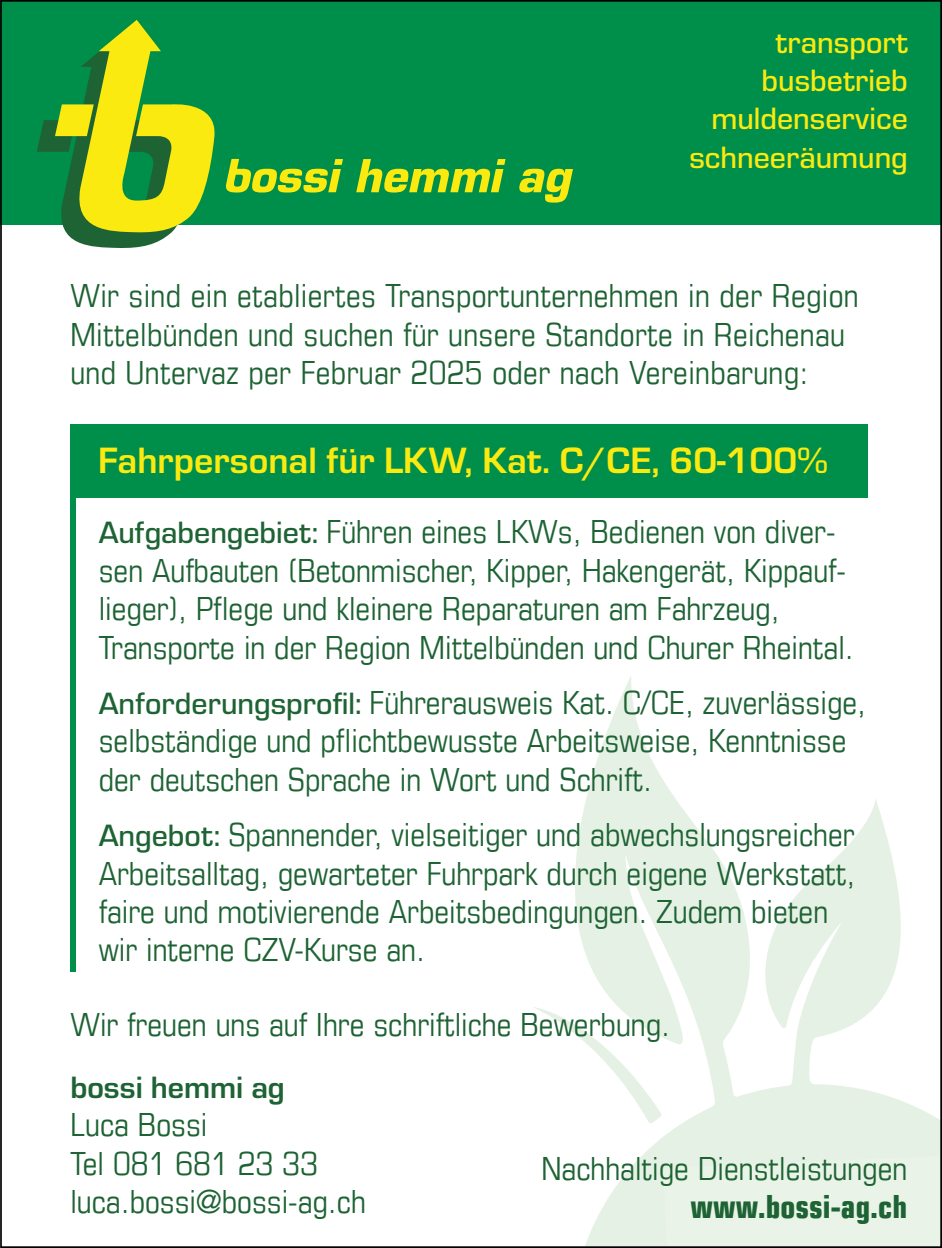
<style>
.page{position:relative;width:942px;height:1248px;background:#fff}
.page>*{position:absolute;margin:0;border:0;box-sizing:border-box;transform-origin:0 0}
.t1{font:700 38px "Eurostile";color:#fbea10}
.t2{font:condensed 32px/38.4px "Eurostile LT";color:#1e6334}
.t3{font:500 32px/38.4px "Eurostile";color:#fbea10;text-align:right}
.t4{font:700 condensed 32px "Eurostile LT";color:#1e6334}
.t5{font:700 32px "Eurostile";color:#1e6334}
.s1{font-family:"Eurostile";font-weight:500;font-stretch:normal}
</style>
<div class="page">
<div style="left:0;top:0;width:941px;height:224px;background:#008f4a"></div>
<svg style="left:356px;top:159px;width:149px;height:33px"></svg>
<svg style="left:519px;top:169px;width:53px;height:33px"></svg>
<svg style="left:37px;top:20px;width:181px;height:228px"></svg>
<svg style="left:226px;top:159px;width:117px;height:34px"></svg>
<svg style="left:534px;top:676px;width:404px;height:568px"></svg>
<div style="left:662px;top:1155px;width:276px;height:89px;background:#e9f3e8"></div>
<div style="left:70px;top:425px;width:797px;height:73px;background:#008f4a"></div>
<div style="left:70px;top:492px;width:6px;height:479px;background:#008f4a"></div>
<p class="t3" style="left:689px;top:21px;width:220px">transport busbetrieb muldenservice schneeräumung</p>
<p class="t2" style="left:70px;top:276px;width:789px">Wir sind ein etabliertes Transportunternehmen in der Region<br>Mittelbünden und suchen für unsere Standorte in Reichenau und Untervaz per Februar 2025 oder nach Vereinbarung:</p>
<p class="t1" style="left:98px;top:432px;width:730px">Fahrpersonal für LKW, Kat. C/CE, 60-100%</p>
<p class="t2" style="left:99px;top:512px;width:756px"><span class="s1">Aufgabengebiet:</span> Führen eines LKWs, Bedienen von diver&shy;sen Aufbauten (Betonmischer, Kipper, Hakengerät, Kippauf&shy;lieger), Pflege und kleinere Reparaturen am Fahrzeug, Transporte in der Region Mittelbünden und Churer Rheintal.</p>
<p class="t2" style="left:99px;top:683px;width:768px"><span class="s1">Anforderungsprofil:</span> Führerausweis Kat. C/CE, zuverlässige, selbständige und pflichtbewusste Arbeitsweise, Kenntnisse der deutschen Sprache in Wort und Schrift.</p>
<p class="t2" style="left:99px;top:815px;width:758px"><span class="s1">Angebot:</span> Spannender, vielseitiger und abwechslungsreicher Arbeitsalltag, gewarteter Fuhrpark durch eigene Werkstatt, faire und motivierende Arbeitsbedingungen. Zudem bieten wir interne CZV-Kurse an.</p>
<p class="t2" style="left:70px;top:1004px;width:601px">Wir freuen uns auf Ihre schriftliche Bewerbung.</p>
<p class="t5" style="left:70px;top:1064px;width:216px">bossi hemmi ag</p>
<p class="t2" style="left:70px;top:1105px;width:297px">Luca Bossi<br>Tel 081 681 23 33 luca.bossi@bossi-ag.ch</p>
<p class="t2" style="left:541px;top:1148px;width:367px">Nachhaltige Dienstleistungen</p>
<p class="t4" style="left:690px;top:1187px;width:218px">www.bossi-ag.ch</p>
</div>
